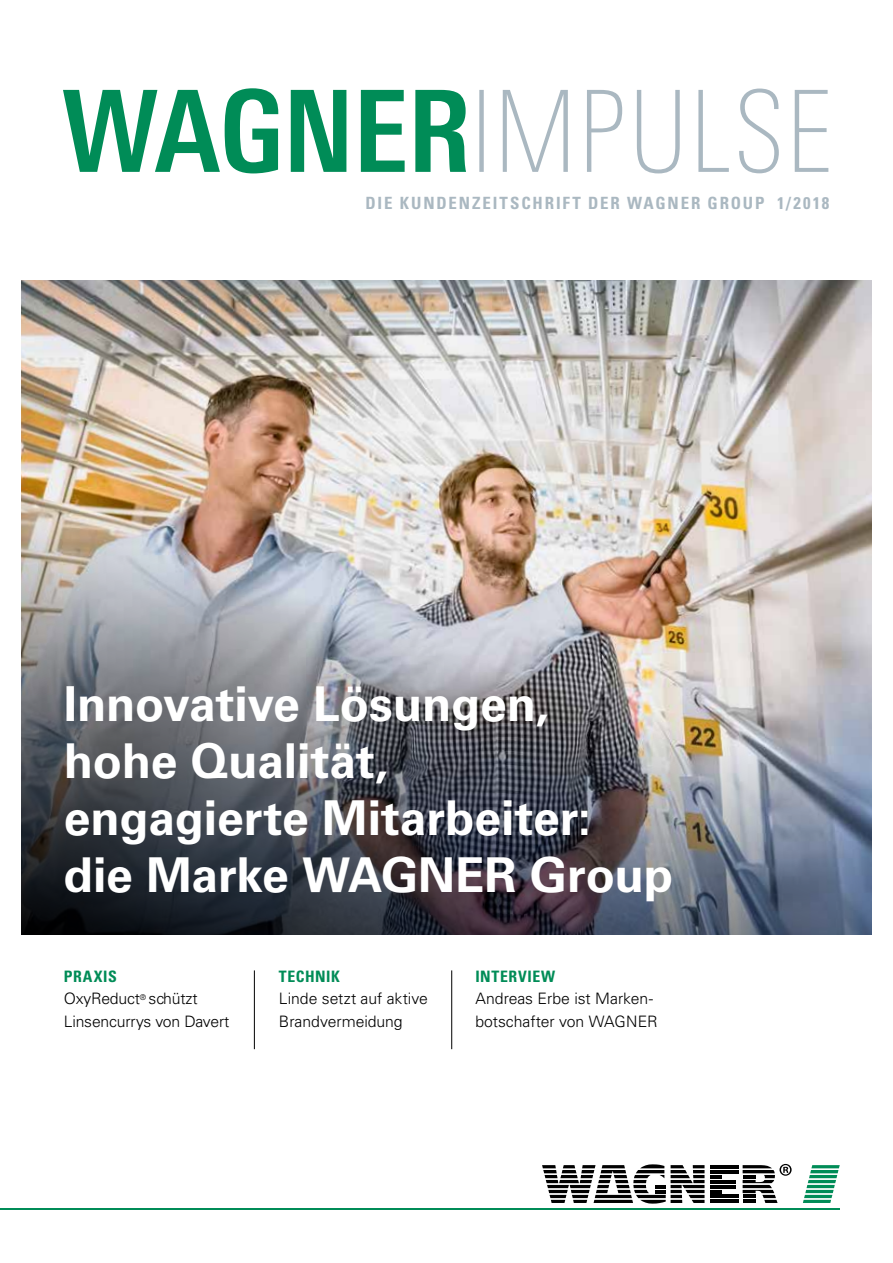
<style>
.page{position:relative;width:893px;height:1263px;background:#fff}
.page>*{position:absolute;margin:0;border:0;box-sizing:border-box;transform-origin:0 0}
.t1{font:700 48px/57px "Univers LT Std";letter-spacing:-.005em;color:#fff}
.t2{font:700 condensed 16.8px "Univers LT Std";letter-spacing:.11em;color:#aab8c1}
.t3{font:300 15.75px/22.5px "Univers LT Std";letter-spacing:-.005em;color:#000}
.t4{font:700 condensed 15.75px "Univers LT Std";letter-spacing:.035em;color:#008c57}
.s1{font-weight:700;font-stretch:condensed;color:#008c57}
</style>
<div class="page">
<img style="left:21px;top:281px;width:851px;height:115px">
<img style="left:21px;top:396px;width:851px;height:538px">
<hr style="left:710px;top:1185px;width:26px;height:3px;background:#000">
<hr style="left:710px;top:1180px;width:26px;height:3px;background:#000">
<svg style="left:710px;top:1190px;width:12px;height:3px"></svg>
<svg style="left:710px;top:1175px;width:12px;height:3px"></svg>
<hr style="left:710px;top:1165px;width:28px;height:3px;background:#000">
<hr style="left:710px;top:1200px;width:28px;height:3px;background:#000">
<hr style="left:710px;top:1170px;width:28px;height:3px;background:#000">
<hr style="left:710px;top:1195px;width:28px;height:3px;background:#000">
<svg style="left:542px;top:1164px;width:162px;height:39px"></svg>
<hr style="left:0;top:1208px;width:840px;height:2px;background:#008c57">
<svg style="left:803px;top:1165px;width:37px;height:38px"></svg>
<svg style="left:743px;top:1164px;width:49px;height:39px"></svg>
<hr style="left:254px;top:970px;width:1px;height:79px;background:#000">
<hr style="left:451px;top:970px;width:1px;height:79px;background:#000">
<svg style="left:63px;top:88px;width:403px;height:85px"></svg>
<svg style="left:479px;top:89px;width:349px;height:84px"></svg>
<p class="t2" style="left:365px;top:192px;width:465px">DIE KUNDENZEITSCHRIFT DER WAGNER GROUP 1/2018</p>
<h1 class="t1" style="left:64px;top:676px;width:611px">Innovative Lösungen, hohe Qualität,<br>engagierte Mitarbeiter:<br>die Marke WAGNER Group</h1>
<p class="t3" style="left:64px;top:965px;width:167px"><span class="s1">PRAXIS<br></span>OxyReduct<sup>®</sup> schützt<br>Linsencurrys von Davert</p>
<p class="t4" style="left:279px;top:966px;width:63px">TECHNIK</p>
<p class="t3" style="left:279px;top:987px;width:150px">Linde setzt auf aktive<br>Brandvermeidung</p>
<p class="t4" style="left:475px;top:966px;width:81px">INTERVIEW</p>
<p class="t3" style="left:475px;top:987px;width:184px">Andreas Erbe ist Marken&shy;botschafter von WAGNER</p>
</div>
